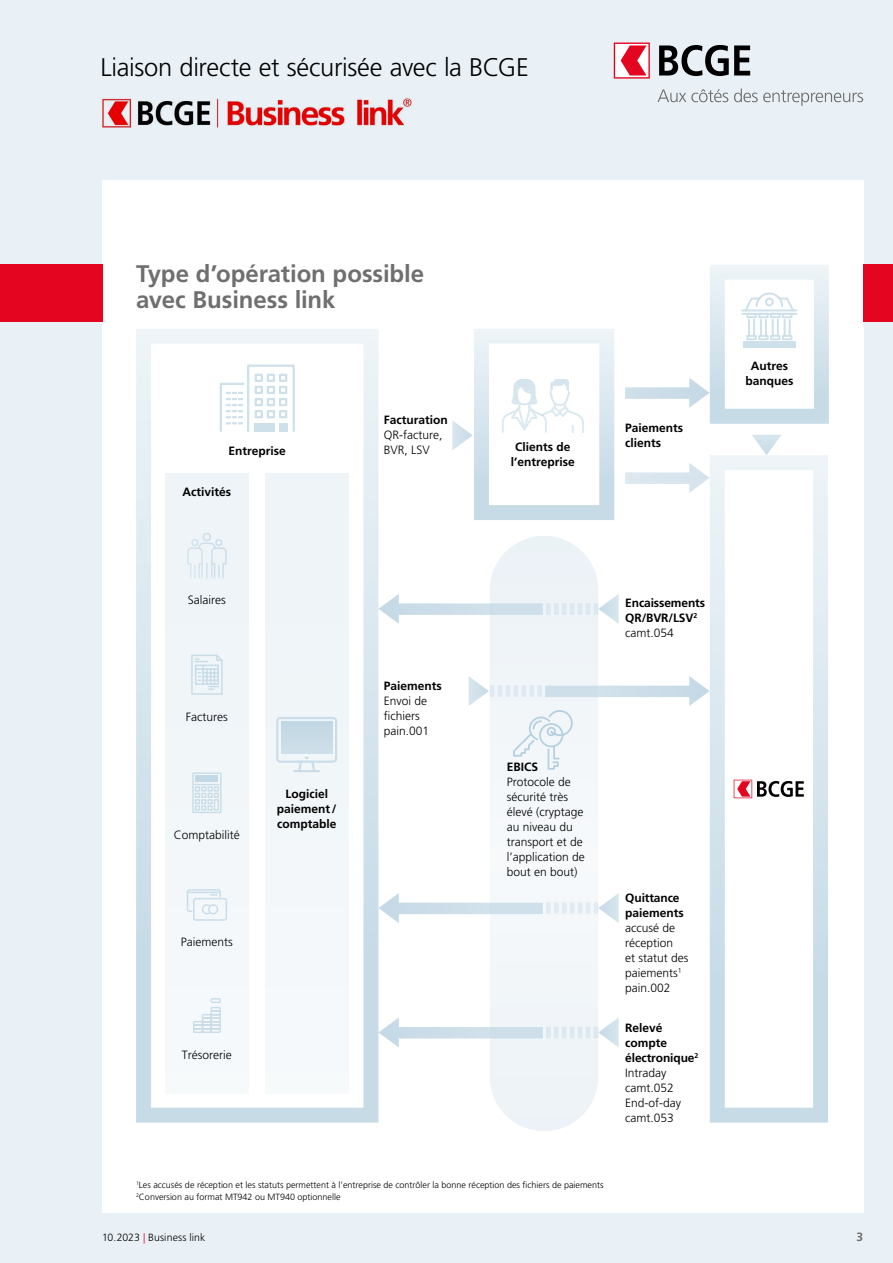
<style>
.page{position:relative;width:893px;height:1263px;background:#eaf1f6}
.page>*{position:absolute;margin:0;border:0;box-sizing:border-box;transform-origin:0 0}
.t1{font:300 25.5px "Frutiger LT Std";letter-spacing:-.015em;color:#000}
.t2{font:700 24px/26.2px "Frutiger LT Std";letter-spacing:-.005em;color:#706f6f}
.t3{font:300 12px/15px "Frutiger LT Std";color:#000}
.t4{font:700 12px/15px "Frutiger LT Std";color:#000}
.t5{font:700 12px "Frutiger LT Std";color:#706f6f}
.t6{font:300 10.5px "Frutiger LT Std";letter-spacing:.01em;color:#000}
.t7{font:300 9px/12.8px "Frutiger LT Std";color:#000}
.s1{font-weight:300}
.s2{font-weight:700}
.s3{color:#e40521}
</style>
<div class="page">
<div style="left:102px;top:181px;width:761px;height:1032px;background:#fff"></div>
<div style="left:490px;top:536px;width:108px;height:595px;background:#f1f6f9;border-radius:54px"></div>
<div style="left:136px;top:329px;width:242px;height:794px;border:15px solid #b5d0e0"></div>
<div style="left:165px;top:474px;width:84px;height:620px;background:#f1f6f9"></div>
<div style="left:265px;top:474px;width:84px;height:620px;background:#f2f6f9"></div>
<div style="left:474px;top:329px;width:140px;height:191px;border:15px solid #b5d0e0"></div>
<svg style="left:452px;top:420px;width:21px;height:30px"></svg>
<svg style="left:752px;top:435px;width:29px;height:20px"></svg>
<div style="left:710px;top:265px;width:119px;height:159px;border:15px solid #b5d0e0"></div>
<div style="left:710px;top:455px;width:118px;height:668px;border:15px solid #b5d0e0"></div>
<svg style="left:186px;top:889px;width:41px;height:32px"></svg>
<div style="left:193px;top:1028px;width:10px;height:5px;border:2px solid #b5d0e0"></div>
<div style="left:193px;top:1024px;width:10px;height:5px;border:2px solid #b5d0e0"></div>
<div style="left:193px;top:1021px;width:10px;height:5px;border:2px solid #b5d0e0"></div>
<div style="left:202px;top:1028px;width:10px;height:5px;border:2px solid #b5d0e0"></div>
<div style="left:202px;top:1024px;width:10px;height:5px;border:2px solid #b5d0e0"></div>
<div style="left:202px;top:1021px;width:10px;height:5px;border:2px solid #b5d0e0"></div>
<div style="left:202px;top:1017px;width:10px;height:5px;border:2px solid #b5d0e0"></div>
<div style="left:202px;top:1014px;width:10px;height:5px;border:2px solid #b5d0e0"></div>
<div style="left:211px;top:1028px;width:10px;height:5px;border:2px solid #b5d0e0"></div>
<div style="left:211px;top:1024px;width:10px;height:5px;border:2px solid #b5d0e0"></div>
<div style="left:211px;top:1021px;width:10px;height:5px;border:2px solid #b5d0e0"></div>
<div style="left:211px;top:1017px;width:10px;height:5px;border:2px solid #b5d0e0"></div>
<div style="left:211px;top:1014px;width:10px;height:5px;border:2px solid #b5d0e0"></div>
<div style="left:211px;top:1010px;width:10px;height:5px;border:2px solid #b5d0e0"></div>
<div style="left:211px;top:1007px;width:10px;height:5px;border:2px solid #b5d0e0"></div>
<div style="left:211px;top:998px;width:10px;height:5px;border:2px solid #b5d0e0"></div>
<svg style="left:192px;top:772px;width:30px;height:41px"></svg>
<div style="left:196px;top:776px;width:22px;height:6px;background:#c3d8e5"></div>
<svg style="left:191px;top:654px;width:32px;height:41px"></svg>
<svg style="left:187px;top:532px;width:40px;height:47px"></svg>
<svg style="left:741px;top:292px;width:57px;height:49px"></svg>
<div style="left:743px;top:342px;width:53px;height:6px;background:#cee0ea"></div>
<svg style="left:734px;top:780px;width:70px;height:18px"></svg>
<svg style="left:378px;top:594px;width:241px;height:30px"></svg>
<svg style="left:378px;top:893px;width:241px;height:30px"></svg>
<svg style="left:378px;top:1017px;width:241px;height:30px"></svg>
<svg style="left:469px;top:676px;width:241px;height:94px"></svg>
<svg style="left:625px;top:378px;width:85px;height:30px"></svg>
<svg style="left:625px;top:463px;width:85px;height:30px"></svg>
<div style="left:0;top:264px;width:102px;height:57px;background:#e40521"></div>
<div style="left:863px;top:264px;width:30px;height:57px;background:#e40521"></div>
<svg style="left:658px;top:89px;width:70px;height:13px"></svg>
<svg style="left:734px;top:89px;width:129px;height:17px"></svg>
<svg style="left:614px;top:43px;width:36px;height:36px"></svg>
<svg style="left:659px;top:45px;width:91px;height:31px"></svg>
<img style="left:101px;top:98px;width:312px;height:30px">
<svg style="left:219px;top:364px;width:76px;height:68px"></svg>
<svg style="left:502px;top:379px;width:82px;height:54px"></svg>
<svg style="left:276px;top:717px;width:61px;height:56px"></svg>
<div style="left:281px;top:722px;width:51px;height:32px;background:#c8dbe6"></div>
<h1 class="t1" style="left:100px;top:52px;width:430px">Liaison directe et sécurisée avec la BCGE</h1>
<h2 class="t2" style="left:136px;top:260px;width:290px">Type d’opération possible avec Business link</h2>
<p class="t4" style="left:384px;top:412px;width:66px">Facturation</p>
<p class="t3" style="left:384px;top:427px;width:60px">QR-facture,<br>BVR, LSV</p>
<p class="t4" style="left:229px;top:443px;width:59px">Entreprise</p>
<p class="t4" style="left:511px;top:440px;width:66px;text-align:center">Clients de l’entreprise</p>
<p class="t4" style="left:183px;top:485px;width:50px">Activités</p>
<p class="t4" style="left:625px;top:420px;width:60px">Paiements clients</p>
<p class="t3" style="left:188px;top:593px;width:39px">Salaires</p>
<p class="t3" style="left:186px;top:709px;width:43px">Factures</p>
<p class="t3" style="left:174px;top:827px;width:68px">Comptabilité</p>
<p class="t4" style="left:277px;top:786px;width:61px;text-align:center">Logiciel paiement/ comptable</p>
<p class="t3" style="left:181px;top:935px;width:53px">Paiements</p>
<p class="t3" style="left:182px;top:1047px;width:51px">Trésorerie</p>
<p class="t4" style="left:384px;top:678px;width:60px">Paiements</p>
<p class="t3" style="left:384px;top:693px;width:47px">Envoi de fichiers pain.001</p>
<p class="t4" style="left:625px;top:596px;width:81px">Encaissements<br>QR/BVR/LSV<sup>2 </sup><span class="s1">camt.054</span></p>
<p class="t4" style="left:507px;top:759px;width:33px">EBICS</p>
<p class="t3" style="left:507px;top:775px;width:80px">Protocole de sécurité très élevé (cryptage au niveau du transport et de l’application de bout en bout)</p>
<p class="t4" style="left:625px;top:890px;width:60px">Quittance paiements</p>
<p class="t3" style="left:625px;top:920px;width:65px">accusé de réception<br>et statut des paiements<sup>1 </sup>pain.002</p>
<p class="t3" style="left:625px;top:1021px;width:75px"><span class="s2">Relevé compte électronique</span><sup>2<br></sup>Intraday camt.052<br>End-of-day camt.053</p>
<p class="t7" style="left:136px;top:1178px;width:469px"><sup>1</sup>Les accusés de réception et les statuts permettent à l’entreprise de contrôler la bonne réception des fichiers de paiements<br><sup>2</sup>Conversion au format MT942 ou MT940 optionnelle</p>
<p class="t4" style="left:745px;top:358px;width:49px;text-align:center">Autres banques</p>
<p class="t6" style="left:102px;top:1232px;width:105px">10.2023 <span class="s3">|</span> Business link</p>
<p class="t5" style="left:856px;top:1230px;width:8px">3</p>
</div>
